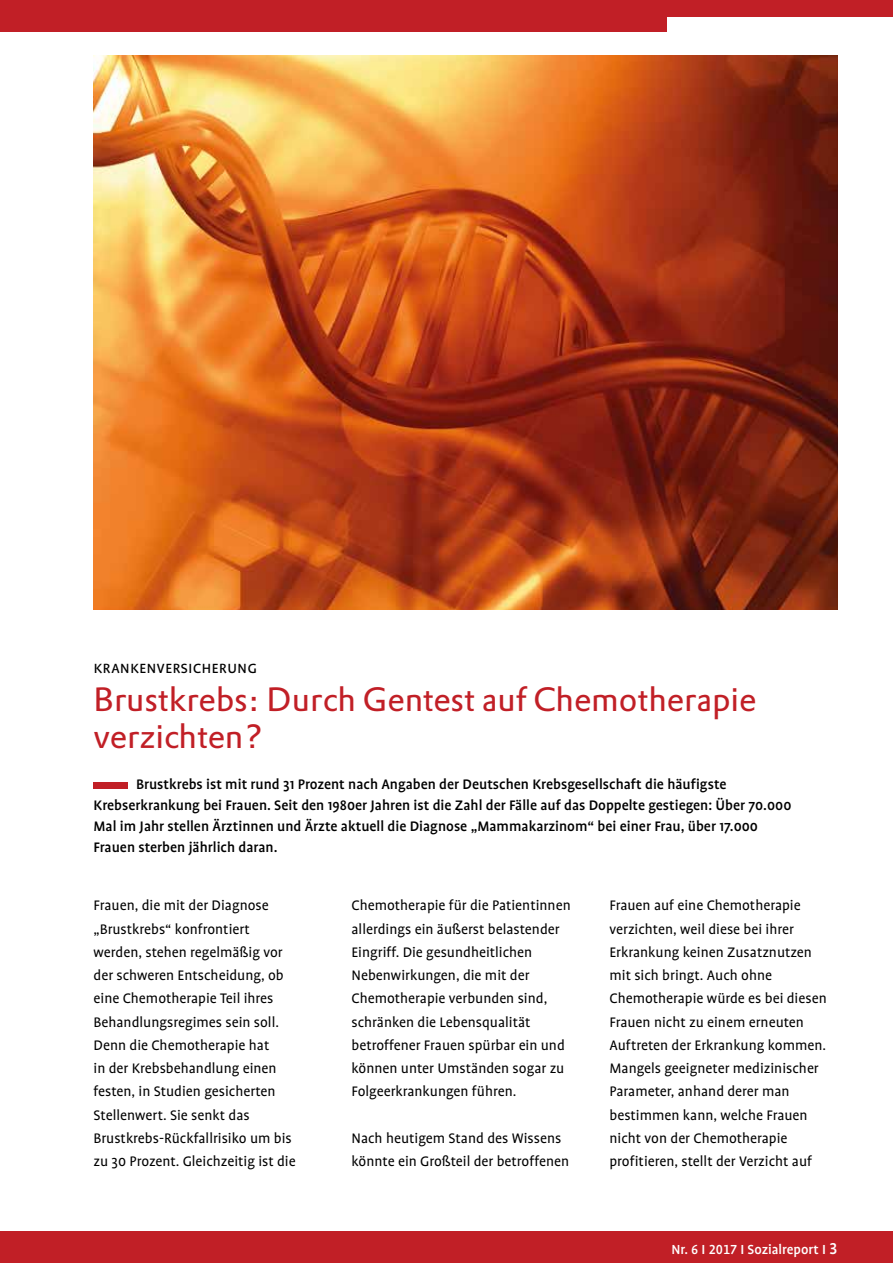
<style>
.page{position:relative;width:893px;height:1263px;background:#fff}
.page>*{position:absolute;margin:0;border:0;box-sizing:border-box;transform-origin:0 0}
.t1{font:33px/37.5px "DTL Prokyon T";letter-spacing:-.005em;color:#c11f26}
.t2{font:18px "Profile SC";color:#000}
.t3{font:15.75px/23.2px "Profile";color:#000}
.t4{font:500 15.75px/21px "Profile";color:#000}
.t5{font:500 15px "Profile";color:#fff}
.s1{font-family:"Profile NO"}
.s2{font-family:"Profile NO";font-size:18px}
</style>
<div class="page">
<div style="left:0;top:0;width:893px;height:32px;background:#c11f26"></div>
<div style="left:0;top:1231px;width:893px;height:32px;background:#c11f26"></div>
<div style="left:668px;top:17px;width:225px;height:26px;background:#fff"></div>
<img style="left:94px;top:55px;width:744px;height:554px">
<div style="left:94px;top:782px;width:34px;height:7px;background:#c11f26"></div>
<p class="t2" style="left:94px;top:658px;width:165px">krankenversicherung</p>
<h1 class="t1" style="left:94px;top:680px;width:664px">Brustkrebs: Durch Gentest auf Chemotherapie verzichten?</h1>
<p class="t4" style="left:94px;top:773px;width:699px;text-indent:43px">Brustkrebs ist mit rund 31 Prozent nach Angaben der Deutschen Krebsgesellschaft die häufigste Krebserkrankung bei Frauen. Seit den 1980er Jahren ist die Zahl der Fälle auf das Doppelte gestiegen: Über 70.000<br>Mal im Jahr stellen Ärztinnen und Ärzte aktuell die Diagnose „Mammakarzinom“ bei einer Frau, über 17.000<br>Frauen sterben jährlich daran.</p>
<p class="t3" style="left:94px;top:894px;width:204px">Frauen, die mit der Diagnose „Brustkrebs“ konfrontiert werden, stehen regelmäßig vor der schweren Entscheidung, ob eine Chemotherapie Teil ihres<br>Behandlungsregimes sein soll.<br>Denn die Chemotherapie hat<br>in der Krebsbehandlung einen festen, in Studien gesicherten<br>Stellenwert. Sie senkt das<br>Brustkrebs-Rückfallrisiko um bis zu 30 Prozent. Gleichzeitig ist die</p>
<p class="t3" style="left:351px;top:894px;width:221px">Chemotherapie für die Patientinnen allerdings ein äußerst belastender<br>Eingriff. Die gesundheitlichen<br>Nebenwirkungen, die mit der<br>Chemotherapie verbunden sind, schränken die Lebensqualität betroffener Frauen spürbar ein und können unter Umständen sogar zu<br>Folgeerkrankungen führen.</p>
<p class="t3" style="left:351px;top:1126px;width:219px">Nach heutigem Stand des Wissens könnte ein Großteil der betroffenen</p>
<p class="t3" style="left:609px;top:894px;width:219px">Frauen auf eine Chemotherapie verzichten, weil diese bei ihrer<br>Erkrankung keinen Zusatznutzen mit sich bringt. Auch ohne<br>Chemotherapie würde es bei diesen<br>Frauen nicht zu einem erneuten<br>Auftreten der Erkrankung kommen.<br>Mangels geeigneter medizinischer<br>Parameter, anhand derer man bestimmen kann, welche Frauen nicht von der Chemotherapie profitieren, stellt der Verzicht auf</p>
<p class="t5" style="left:671px;top:1241px;width:168px">Nr. <span class="s1">6</span> I <span class="s1">2017</span> I Sozialreport I <span class="s2">3</span></p>
</div>
